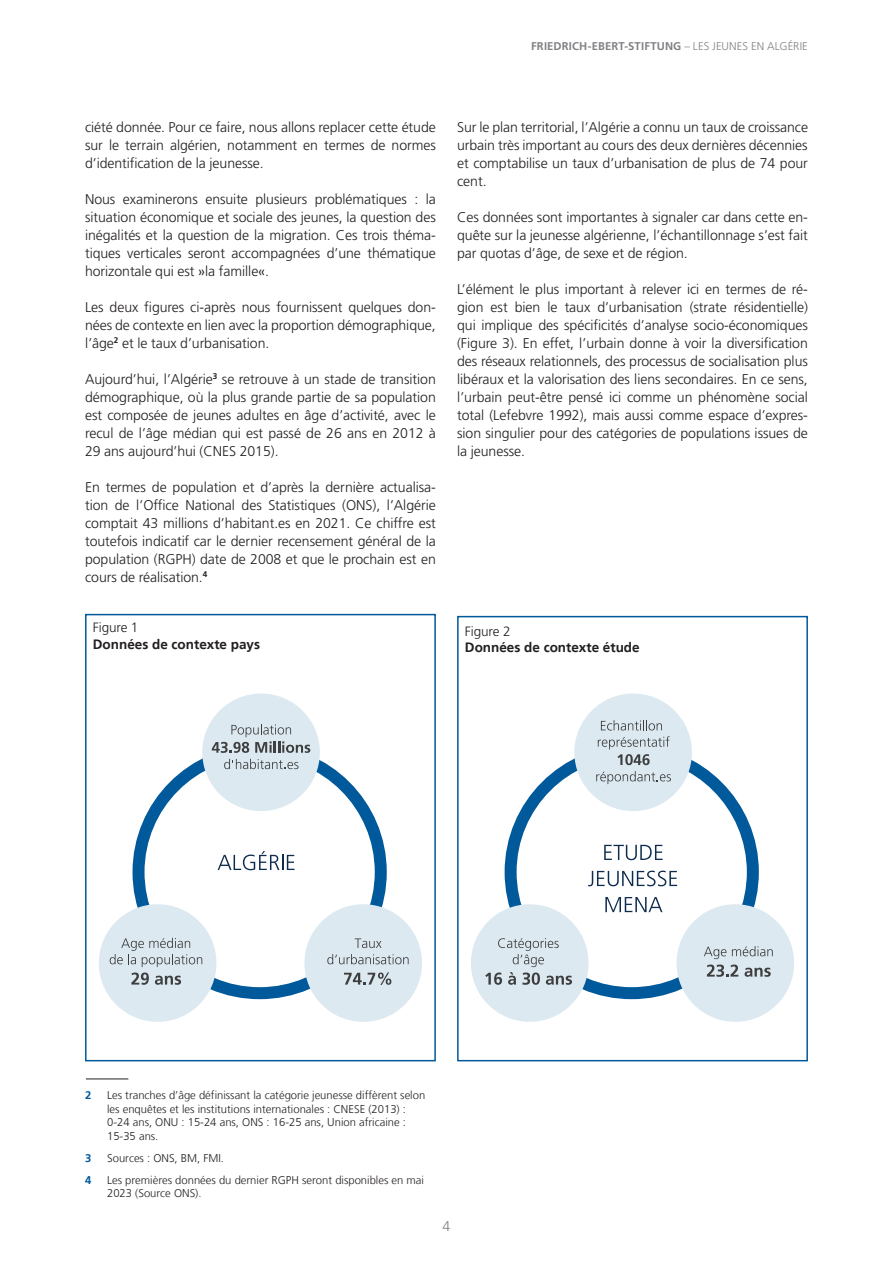
<style>
.page{position:relative;width:893px;height:1263px;background:#fff}
.page>*{position:absolute;margin:0;border:0;box-sizing:border-box;transform-origin:0 0}
.t1{font:300 14.1px/18px "Frutiger LT Pro";letter-spacing:-.005em;color:#231f20;text-align:justify}
.t2{font:300 14.1px "Frutiger LT Pro";color:#808285}
.t3{font:700 13.5px "Frutiger LT";color:#231f20}
.t4{font:300 13.5px "Frutiger LT Pro";letter-spacing:-.005em;color:#231f20}
.t5{font:300 11.25px/13.5px "Frutiger LT";color:#231f20}
.t6{font:700 11.25px "Frutiger LT Pro";letter-spacing:.015em;color:#808285}
.t7{font:700 11.25px/21.9px "Frutiger LT";color:#00599b}
.s1{font-weight:300}
.s2{font-family:"Univers Next Arabic";font-weight:400}
</style>
<div class="page">
<div style="left:85px;top:614px;width:351px;height:447px;border:2px solid #00599b"></div>
<div style="left:457px;top:616px;width:351px;height:445px;border:2px solid #00599b"></div>
<hr style="left:86px;top:1079px;width:42px;height:1px;background:#231f20">
<div style="left:133px;top:745px;width:254px;height:254px;border:12px solid #00599b;border-radius:50%"></div>
<div style="left:99px;top:904px;width:117px;height:118px;background:#dce9f0;border-radius:50%"></div>
<div style="left:304px;top:904px;width:118px;height:118px;background:#dce9f0;border-radius:50%"></div>
<div style="left:202px;top:693px;width:118px;height:118px;background:#dce9f0;border-radius:50%"></div>
<svg style="left:212px;top:724px;width:98px;height:29px"></svg>
<svg style="left:224px;top:759px;width:74px;height:10px"></svg>
<svg style="left:355px;top:938px;width:27px;height:10px"></svg>
<svg style="left:327px;top:954px;width:82px;height:10px"></svg>
<svg style="left:344px;top:972px;width:47px;height:13px"></svg>
<svg style="left:110px;top:938px;width:92px;height:47px"></svg>
<svg style="left:218px;top:851px;width:77px;height:19px"></svg>
<div style="left:505px;top:745px;width:254px;height:254px;border:12px solid #00599b;border-radius:50%"></div>
<div style="left:471px;top:904px;width:117px;height:118px;background:#dce9f0;border-radius:50%"></div>
<div style="left:676px;top:904px;width:118px;height:118px;background:#dce9f0;border-radius:50%"></div>
<div style="left:574px;top:693px;width:118px;height:118px;background:#dce9f0;border-radius:50%"></div>
<svg style="left:601px;top:720px;width:61px;height:10px"></svg>
<svg style="left:598px;top:736px;width:72px;height:29px"></svg>
<svg style="left:596px;top:771px;width:75px;height:13px"></svg>
<svg style="left:485px;top:938px;width:87px;height:47px"></svg>
<svg style="left:704px;top:946px;width:69px;height:31px"></svg>
<svg style="left:604px;top:845px;width:59px;height:15px"></svg>
<svg style="left:588px;top:871px;width:89px;height:15px"></svg>
<svg style="left:605px;top:897px;width:57px;height:15px"></svg>
<p class="t6" style="left:531px;top:40px;width:278px">FRIEDRICH-EBERT-STIFTUNG <span class="s1">– LES JEUNES EN ALGÉRIE</span></p>
<p class="t1" style="left:85px;top:118px;width:352px">ciété donnée. Pour ce faire, nous allons replacer cette étude sur le terrain algérien, notamment en termes de normes d’identification de la jeunesse.</p>
<p class="t1" style="left:85px;top:190px;width:352px">Nous examinerons ensuite plusieurs problématiques : la situation économique et sociale des jeunes, la question des inégalités et la question de la migration. Ces trois théma&shy;tiques verticales seront accompagnées d’une thématique horizontale qui est <span class="s2">»</span>la famille<span class="s2">«</span>.</p>
<p class="t1" style="left:85px;top:298px;width:352px">Les deux figures ci-après nous fournissent quelques don&shy;nées de contexte en lien avec la proportion démographique, l’âge<sup>2</sup> et le taux d’urbanisation.</p>
<p class="t1" style="left:85px;top:370px;width:352px">Aujourd’hui, l’Algérie<sup>3</sup> se retrouve à un stade de transition démographique, où la plus grande partie de sa population est composée de jeunes adultes en âge d’activité, avec le recul de l’âge médian qui est passé de 26 ans en 2012 à 29 ans aujourd’hui (CNES 2015).</p>
<p class="t1" style="left:85px;top:478px;width:352px">En termes de population et d’après la dernière actualisa&shy;tion de l’Office National des Statistiques (ONS), l’Algérie comptait 43 millions d’habitant.es en 2021. Ce chiffre est toutefois indicatif car le dernier recensement général de la population (RGPH) date de 2008 et que le prochain est en cours de réalisation.<sup>4</sup></p>
<p class="t4" style="left:93px;top:620px;width:47px">Figure 1</p>
<p class="t3" style="left:93px;top:636px;width:169px">Données de contexte pays</p>
<p class="t1" style="left:457px;top:118px;width:352px">Sur le plan territorial, l’Algérie a connu un taux de croissance urbain très important au cours des deux dernières décennies et comptabilise un taux d’urbanisation de plus de 74 pour cent.</p>
<p class="t1" style="left:457px;top:208px;width:352px">Ces données sont importantes à signaler car dans cette en&shy;quête sur la jeunesse algérienne, l’échantillonnage s’est fait par quotas d’âge, de sexe et de région.</p>
<p class="t1" style="left:457px;top:280px;width:352px">L’élément le plus important à relever ici en termes de ré&shy;gion est bien le taux d’urbanisation (strate résidentielle) qui implique des spécificités d’analyse socio-économiques (Figure 3). En effet, l’urbain donne à voir la diversification des réseaux relationnels, des processus de socialisation plus libéraux et la valorisation des liens secondaires. En ce sens, l’urbain peut-être pensé ici comme un phénomène social total (Lefebvre 1992), mais aussi comme espace d’expres&shy;sion singulier pour des catégories de populations issues de la jeunesse.</p>
<p class="t4" style="left:465px;top:623px;width:47px">Figure 2</p>
<p class="t3" style="left:465px;top:639px;width:176px">Données de contexte étude</p>
<p class="t7" style="left:85px;top:1084px;width:8px">2</p>
<p class="t7" style="left:85px;top:1147px;width:8px">3<br>4</p>
<p class="t5" style="left:107px;top:1088px;width:320px">Les tranches d’âge définissant la catégorie jeunesse diffèrent selon les enquêtes et les institutions internationales : CNESE (2013) :<br>0-24 ans, ONU : 15-24 ans, ONS : 16-25 ans, Union africaine :<br>15-35 ans.</p>
<p class="t5" style="left:107px;top:1147px;width:318px;line-height:22px">Sources : ONS, BM, FMI.<br>Les premières données du dernier RGPH seront disponibles en mai</p>
<p class="t5" style="left:107px;top:1186px;width:96px">2023 (Source ONS).</p>
<p class="t2" style="left:443px;top:1218px;width:9px">4</p>
</div>
